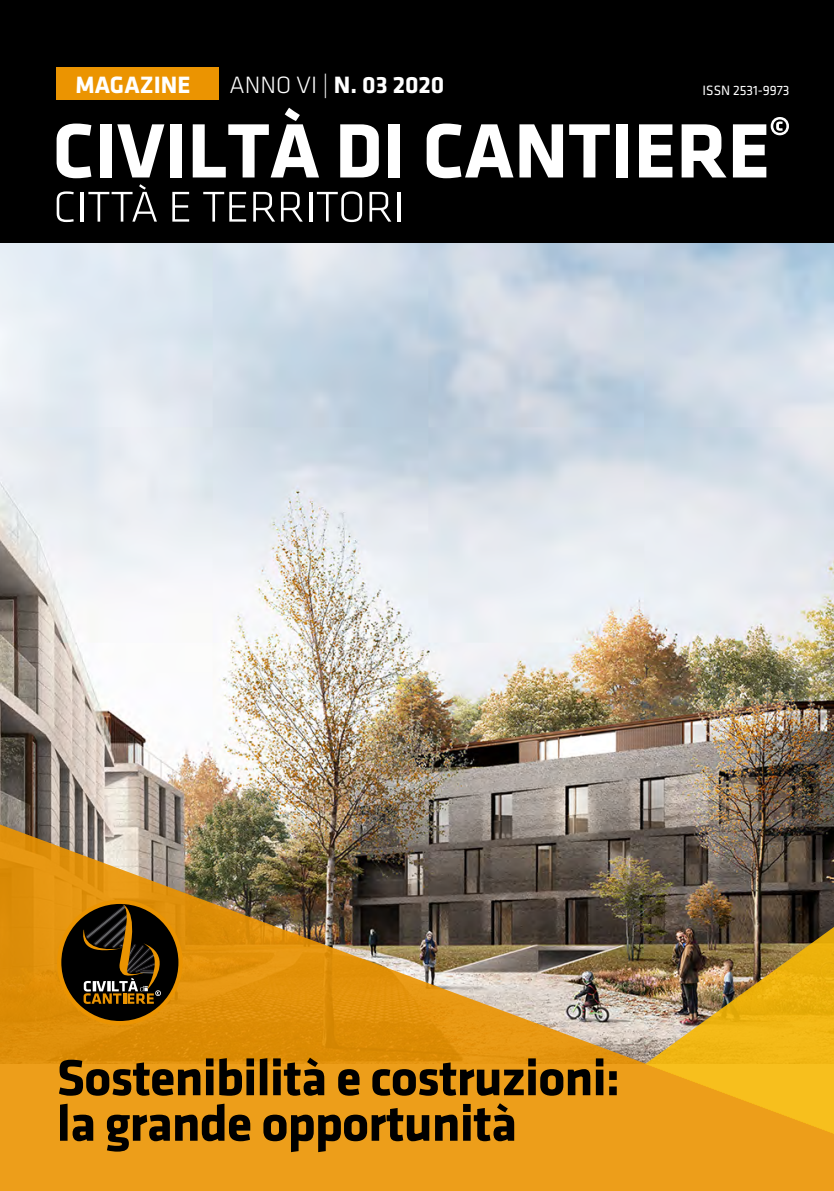
<style>
.page{position:relative;width:834px;height:1191px;background:#fff}
.page>*{position:absolute;margin:0;border:0;box-sizing:border-box;transform-origin:0 0}
.t1{font:700 52.5px/45.5px "Klavika";letter-spacing:-.02em;color:#000}
.t2{font:700 24.5px "Klavika";color:#fff}
.t3{font:14px "Klavika";color:#fff}
.s1{font-weight:300}
</style>
<div class="page">
<img style="left:0;top:242px;width:833px;height:573px">
<div style="left:0;top:0;width:833px;height:242px;background:#000"></div>
<img style="left:0;top:815px;width:833px;height:376px">
<img style="left:645px;top:865px;width:188px;height:320px">
<div style="left:57px;top:67px;width:162px;height:33px;background:#eb9401"></div>
<div style="left:58px;top:900px;width:124px;height:124px;background:#eb9401;border-radius:50%"></div>
<div style="left:57px;top:899px;width:126px;height:126px;border:2px solid #eb9401;border-radius:50%"></div>
<div style="left:61px;top:904px;width:117px;height:117px;background:#000;border-radius:50%"></div>
<svg style="left:82px;top:903px;width:89px;height:101px"></svg>
<svg style="left:57px;top:124px;width:34px;height:54px"></svg>
<div style="left:100px;top:124px;width:12px;height:53px;background:#fff"></div>
<svg style="left:117px;top:124px;width:47px;height:53px"></svg>
<div style="left:170px;top:124px;width:12px;height:53px;background:#fff"></div>
<svg style="left:193px;top:108px;width:126px;height:69px"></svg>
<svg style="left:340px;top:124px;width:39px;height:53px"></svg>
<div style="left:388px;top:124px;width:12px;height:53px;background:#fff"></div>
<svg style="left:426px;top:124px;width:87px;height:54px"></svg>
<svg style="left:519px;top:124px;width:44px;height:53px"></svg>
<svg style="left:569px;top:124px;width:40px;height:53px"></svg>
<div style="left:616px;top:124px;width:12px;height:53px;background:#fff"></div>
<svg style="left:639px;top:124px;width:33px;height:53px"></svg>
<svg style="left:681px;top:124px;width:45px;height:53px"></svg>
<svg style="left:732px;top:117px;width:56px;height:60px"></svg>
<svg style="left:57px;top:191px;width:17px;height:31px"></svg>
<hr style="left:80px;top:192px;width:4px;height:30px;background:#fff">
<svg style="left:88px;top:184px;width:69px;height:38px"></svg>
<svg style="left:172px;top:192px;width:17px;height:30px"></svg>
<svg style="left:203px;top:192px;width:43px;height:30px"></svg>
<svg style="left:253px;top:192px;width:22px;height:30px"></svg>
<svg style="left:281px;top:192px;width:22px;height:30px"></svg>
<hr style="left:309px;top:192px;width:3px;height:30px;background:#fff">
<svg style="left:317px;top:191px;width:45px;height:31px"></svg>
<svg style="left:369px;top:192px;width:22px;height:30px"></svg>
<hr style="left:397px;top:192px;width:4px;height:30px;background:#fff">
<p class="t2" style="left:75px;top:72px;width:116px">MAGAZINE</p>
<p class="t2" style="left:229px;top:72px;width:216px"><span class="s1">ANNO VI |</span> N. 03 2020</p>
<p class="t3" style="left:702px;top:83px;width:88px">ISSN 2531-9973</p>
<p class="t1" style="left:57px;top:1056px;width:565px">Sostenibilità e costruzioni: la grande opportunità</p>
</div>
